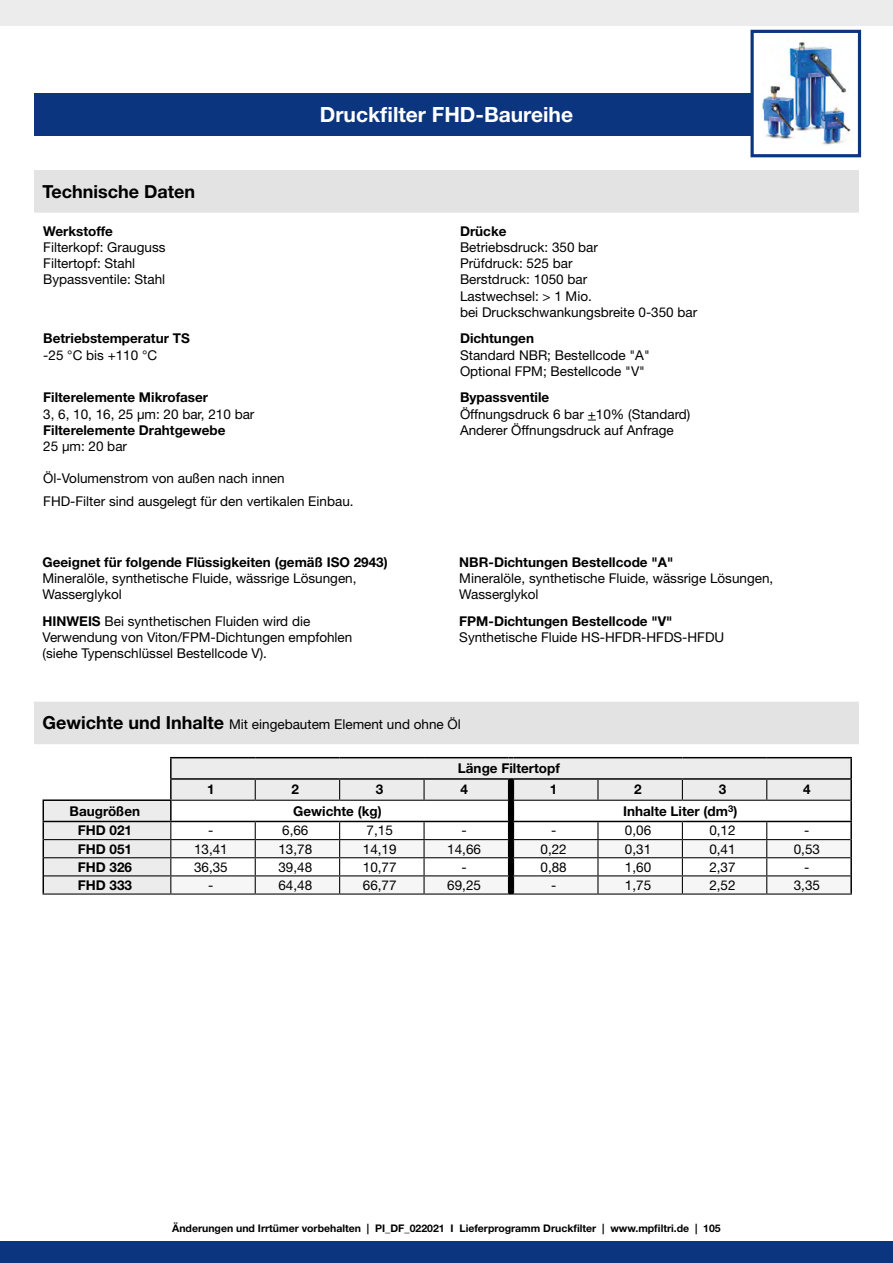
<style>
.page{position:relative;width:893px;height:1263px;background:#fff}
.page>*{position:absolute;margin:0;border:0;box-sizing:border-box;transform-origin:0 0}
.t1{font:700 21px "Helvetica Neue LT Std";color:#fff}
.t2{font:700 18px "Helvetica Neue LT Std";color:#000}
.t3{font:13.5px "Helvetica Neue LT Std";color:#000}
.t4{font:700 13.5px "Helvetica Neue LT Std";color:#000}
.t5{font:700 10.5px "Helvetica Neue LT Std";color:#000}
.s1{font-weight:700}
.s2{font-weight:700;font-size:18px}
</style>
<div class="page">
<div style="left:34px;top:94px;width:719px;height:42px;background:#0b367f"></div>
<div style="left:0;top:0;width:893px;height:26px;background:#ececec"></div>
<div style="left:750px;top:30px;width:111px;height:127px;border:3px solid #0b367f"></div>
<div style="left:0;top:1242px;width:893px;height:21px;background:#0b367f"></div>
<img style="left:761px;top:42px;width:90px;height:104px">
<div style="left:172px;top:758px;width:678px;height:20px;background:#ececec"></div>
<hr style="left:170px;top:757px;width:85px;height:1px;background:#000">
<hr style="left:170px;top:758px;width:2px;height:20px;background:#000">
<hr style="left:255px;top:757px;width:85px;height:1px;background:#000">
<hr style="left:340px;top:757px;width:84px;height:1px;background:#000">
<hr style="left:424px;top:757px;width:84px;height:1px;background:#000">
<hr style="left:514px;top:757px;width:84px;height:1px;background:#000">
<hr style="left:598px;top:757px;width:84px;height:1px;background:#000">
<hr style="left:682px;top:757px;width:85px;height:1px;background:#000">
<hr style="left:767px;top:757px;width:85px;height:1px;background:#000">
<hr style="left:850px;top:758px;width:2px;height:20px;background:#000">
<svg style="left:43px;top:778px;width:809px;height:116px"></svg>
<hr style="left:170px;top:801px;width:2px;height:20px;background:#000">
<hr style="left:43px;top:821px;width:128px;height:1px;background:#000">
<div style="left:34px;top:170px;width:825px;height:43px;background:#e3e3e3"></div>
<div style="left:34px;top:702px;width:825px;height:42px;background:#e3e3e3"></div>
<p class="t2" style="left:43px;top:180px;width:154px">Technische Daten</p>
<p class="t4" style="left:43px;top:223px;width:71px">Werkstoffe</p>
<p class="t3" style="left:43px;top:239px;width:124px">Filterkopf: Grauguss</p>
<p class="t3" style="left:43px;top:255px;width:94px">Filtertopf: Stahl</p>
<p class="t3" style="left:43px;top:271px;width:124px">Bypassventile: Stahl</p>
<p class="t4" style="left:43px;top:330px;width:148px">Betriebstemperatur TS</p>
<p class="t3" style="left:43px;top:347px;width:115px">-25 °C bis +110 °C</p>
<p class="t4" style="left:43px;top:389px;width:166px">Filterelemente Mikrofaser</p>
<p class="t3" style="left:43px;top:406px;width:213px">3, 6, 10, 16, 25 µm: 20 bar, 210 bar</p>
<p class="t4" style="left:43px;top:422px;width:184px">Filterelemente Drahtgewebe</p>
<p class="t3" style="left:43px;top:438px;width:85px">25 µm: 20 bar</p>
<p class="t3" style="left:43px;top:471px;width:243px">Öl-Volumenstrom von außen nach innen</p>
<h1 class="t1" style="left:320px;top:102px;width:255px">Druckfilter FHD-Baureihe</h1>
<p class="t4" style="left:460px;top:223px;width:48px">Drücke</p>
<p class="t3" style="left:460px;top:239px;width:140px">Betriebsdruck: 350 bar</p>
<p class="t3" style="left:460px;top:255px;width:114px">Prüfdruck: 525 bar</p>
<p class="t3" style="left:460px;top:271px;width:129px">Berstdruck: 1050 bar</p>
<p class="t3" style="left:460px;top:288px;width:133px">Lastwechsel: &gt; 1 Mio.</p>
<p class="t3" style="left:460px;top:304px;width:239px">bei Druckschwankungsbreite 0-350 bar</p>
<p class="t4" style="left:460px;top:330px;width:76px">Dichtungen</p>
<p class="t3" style="left:460px;top:347px;width:191px">Standard NBR; Bestellcode "A"</p>
<p class="t3" style="left:460px;top:363px;width:187px">Optional FPM; Bestellcode "V"</p>
<p class="t4" style="left:460px;top:389px;width:91px">Bypassventile</p>
<p class="t3" style="left:460px;top:406px;width:232px">Öffnungsdruck 6 bar +10% (Standard)</p>
<p class="t3" style="left:460px;top:422px;width:215px">Anderer Öffnungsdruck auf Anfrage</p>
<p class="t3" style="left:43px;top:493px;width:312px">FHD-Filter sind ausgelegt für den vertikalen Einbau.</p>
<p class="t4" style="left:43px;top:553px;width:347px">Geeignet für folgende Flüssigkeiten (gemäß ISO 2943)</p>
<p class="t3" style="left:43px;top:570px;width:316px">Mineralöle, synthetische Fluide, wässrige Lösungen,</p>
<p class="t3" style="left:43px;top:586px;width:81px">Wasserglykol</p>
<p class="t3" style="left:43px;top:613px;width:269px"><span class="s1">HINWEIS</span> Bei synthetischen Fluiden wird die</p>
<p class="t3" style="left:43px;top:629px;width:311px">Verwendung von Viton/FPM-Dichtungen empfohlen</p>
<p class="t3" style="left:43px;top:645px;width:226px">(siehe Typenschlüssel Bestellcode V).</p>
<p class="t4" style="left:459px;top:553px;width:215px">NBR-Dichtungen Bestellcode "A"</p>
<p class="t3" style="left:459px;top:570px;width:316px">Mineralöle, synthetische Fluide, wässrige Lösungen,</p>
<p class="t3" style="left:459px;top:586px;width:81px">Wasserglykol</p>
<p class="t4" style="left:459px;top:613px;width:215px">FPM-Dichtungen Bestellcode "V"</p>
<p class="t3" style="left:459px;top:629px;width:267px">Synthetische Fluide HS-HFDR-HFDS-HFDU</p>
<p class="t3" style="left:43px;top:716px;width:420px"><span class="s2">Gewichte und Inhalte</span> Mit eingebautem Element und ohne Öl</p>
<p class="t4" style="left:458px;top:760px;width:103px">Länge Filtertopf</p>
<p class="t4" style="left:207px;top:781px;width:9px">1</p>
<p class="t4" style="left:292px;top:781px;width:9px">2</p>
<p class="t4" style="left:376px;top:781px;width:9px">3</p>
<p class="t4" style="left:460px;top:781px;width:9px">4</p>
<p class="t4" style="left:550px;top:781px;width:9px">1</p>
<p class="t4" style="left:634px;top:781px;width:9px">2</p>
<p class="t4" style="left:719px;top:781px;width:9px">3</p>
<p class="t4" style="left:803px;top:781px;width:9px">4</p>
<p class="t4" style="left:70px;top:802px;width:72px">Baugrößen</p>
<p class="t4" style="left:293px;top:802px;width:90px">Gewichte (kg)</p>
<p class="t4" style="left:623px;top:802px;width:116px">Inhalte Liter (dm<sup>3</sup>)</p>
<p class="t4" style="left:78px;top:822px;width:56px">FHD 021</p>
<p class="t3" style="left:208px;top:822px;width:7px">-</p>
<p class="t3" style="left:282px;top:822px;width:28px">6,66</p>
<p class="t3" style="left:367px;top:822px;width:28px">7,15</p>
<p class="t3" style="left:461px;top:822px;width:7px">-</p>
<p class="t3" style="left:551px;top:822px;width:7px">-</p>
<p class="t3" style="left:625px;top:822px;width:28px">0,06</p>
<p class="t3" style="left:709px;top:822px;width:28px">0,12</p>
<p class="t3" style="left:804px;top:822px;width:7px">-</p>
<p class="t4" style="left:78px;top:840px;width:56px">FHD 051</p>
<p class="t3" style="left:194px;top:841px;width:35px">13,41</p>
<p class="t3" style="left:278px;top:841px;width:35px">13,78</p>
<p class="t3" style="left:363px;top:841px;width:35px">14,19</p>
<p class="t3" style="left:447px;top:841px;width:35px">14,66</p>
<p class="t3" style="left:540px;top:841px;width:28px">0,22</p>
<p class="t3" style="left:625px;top:841px;width:28px">0,31</p>
<p class="t3" style="left:709px;top:841px;width:28px">0,41</p>
<p class="t3" style="left:794px;top:841px;width:28px">0,53</p>
<p class="t4" style="left:78px;top:858px;width:56px">FHD 326</p>
<p class="t3" style="left:194px;top:859px;width:35px">36,35</p>
<p class="t3" style="left:278px;top:859px;width:35px">39,48</p>
<p class="t3" style="left:363px;top:859px;width:35px">10,77</p>
<p class="t3" style="left:461px;top:859px;width:7px">-</p>
<p class="t3" style="left:540px;top:859px;width:28px">0,88</p>
<p class="t3" style="left:625px;top:859px;width:28px">1,60</p>
<p class="t3" style="left:709px;top:859px;width:28px">2,37</p>
<p class="t3" style="left:804px;top:859px;width:7px">-</p>
<p class="t4" style="left:78px;top:877px;width:56px">FHD 333</p>
<p class="t3" style="left:208px;top:877px;width:7px">-</p>
<p class="t3" style="left:278px;top:877px;width:35px">64,48</p>
<p class="t3" style="left:363px;top:877px;width:35px">66,77</p>
<p class="t3" style="left:447px;top:877px;width:35px">69,25</p>
<p class="t3" style="left:551px;top:877px;width:7px">-</p>
<p class="t3" style="left:625px;top:877px;width:28px">1,75</p>
<p class="t3" style="left:709px;top:877px;width:28px">2,52</p>
<p class="t3" style="left:794px;top:877px;width:28px">3,35</p>
<p class="t5" style="left:172px;top:1222px;width:550px">Änderungen und Irrtümer vorbehalten | PI_DF_022021 I Lieferprogramm Druckfilter | www.mpfiltri.de | 105</p>
</div>
